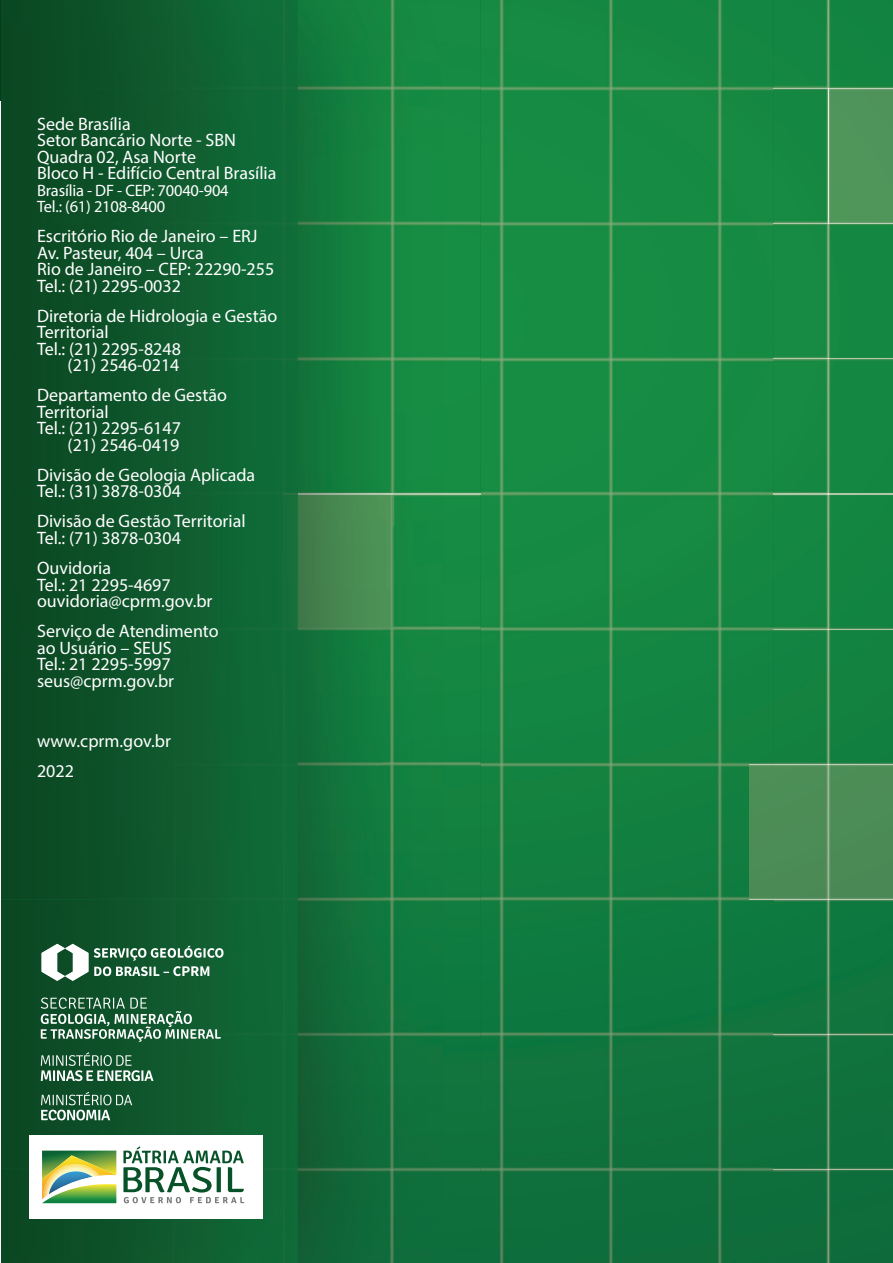
<style>
.page{position:relative;width:893px;height:1263px;background:#fff}
.page>*{position:absolute;margin:0;border:0;box-sizing:border-box;transform-origin:0 0}
.t1{font:18px/16.5px "Mosk Light 300";color:#fff}
.t2{font:18px/16.5px "Mosk Bold 700";color:#fff}
.t3{font:16.5px/16.5px "Mosk Light 300";letter-spacing:-.01em;color:#fff}
</style>
<div class="page">
<img style="left:481px;top:0;width:348px;height:1263px">
<img style="left:481px;top:1169px;width:293px;height:1px">
<img style="left:481px;top:1034px;width:293px;height:1px">
<img style="left:481px;top:899px;width:269px;height:1px">
<img style="left:481px;top:764px;width:269px;height:1px">
<img style="left:481px;top:629px;width:293px;height:1px">
<img style="left:481px;top:494px;width:293px;height:1px">
<img style="left:481px;top:359px;width:293px;height:1px">
<img style="left:481px;top:224px;width:293px;height:1px">
<img style="left:481px;top:89px;width:293px;height:1px">
<img style="left:720px;top:0;width:1px;height:1263px">
<img style="left:610px;top:0;width:1px;height:1263px">
<img style="left:501px;top:0;width:1px;height:1263px">
<img style="left:774px;top:1169px;width:55px;height:1px">
<img style="left:774px;top:1034px;width:55px;height:1px">
<img style="left:774px;top:629px;width:55px;height:1px">
<img style="left:774px;top:494px;width:55px;height:1px">
<img style="left:774px;top:359px;width:55px;height:1px">
<img style="left:774px;top:224px;width:55px;height:1px">
<img style="left:774px;top:89px;width:55px;height:1px">
<img style="left:829px;top:0;width:64px;height:764px">
<div style="left:829px;top:900px;width:64px;height:363px;background:#0f713d"></div>
<img style="left:829px;top:1169px;width:55px;height:1px">
<img style="left:829px;top:1034px;width:55px;height:1px">
<img style="left:829px;top:629px;width:55px;height:1px">
<img style="left:829px;top:494px;width:55px;height:1px">
<img style="left:829px;top:359px;width:55px;height:1px">
<img style="left:829px;top:89px;width:1px;height:135px">
<img style="left:829px;top:224px;width:55px;height:1px">
<img style="left:829px;top:89px;width:55px;height:1px">
<div style="left:750px;top:765px;width:143px;height:134px;background:#4c8c56"></div>
<svg style="left:750px;top:899px;width:24px;height:1px"></svg>
<svg style="left:750px;top:764px;width:24px;height:1px"></svg>
<img style="left:774px;top:899px;width:55px;height:1px">
<img style="left:774px;top:764px;width:55px;height:1px">
<img style="left:829px;top:764px;width:1px;height:135px">
<img style="left:297px;top:0;width:184px;height:526px">
<img style="left:382px;top:526px;width:99px;height:737px">
<img style="left:297px;top:630px;width:85px;height:633px">
<img style="left:297px;top:1169px;width:184px;height:1px">
<img style="left:297px;top:1034px;width:184px;height:1px">
<img style="left:297px;top:899px;width:184px;height:1px">
<img style="left:297px;top:764px;width:184px;height:1px">
<img style="left:297px;top:629px;width:184px;height:1px">
<img style="left:392px;top:494px;width:89px;height:1px">
<img style="left:297px;top:359px;width:184px;height:1px">
<img style="left:297px;top:224px;width:184px;height:1px">
<img style="left:297px;top:89px;width:184px;height:1px">
<img style="left:392px;top:0;width:1px;height:1263px">
<img style="left:297px;top:495px;width:95px;height:134px">
<img style="left:297px;top:494px;width:95px;height:1px">
<img style="left:392px;top:494px;width:1px;height:135px">
<img style="left:1px;top:0;width:296px;height:947px">
<img style="left:150px;top:947px;width:147px;height:316px">
<img style="left:1px;top:1169px;width:149px;height:94px">
<img style="left:1px;top:494px;width:282px;height:1px">
<img style="left:283px;top:0;width:1px;height:1263px">
<img style="left:174px;top:0;width:1px;height:1263px">
<img style="left:65px;top:0;width:1px;height:1263px">
<svg style="left:284px;top:494px;width:13px;height:1px"></svg>
<img style="left:283px;top:494px;width:1px;height:135px">
<img style="left:1px;top:899px;width:173px;height:270px">
<img style="left:174px;top:899px;width:1px;height:270px">
<img style="left:65px;top:899px;width:1px;height:270px">
<div style="left:29px;top:1135px;width:233px;height:84px;background:#fff"></div>
<svg style="left:41px;top:1052px;width:112px;height:29px;background:#4e7f62"></svg>
<svg style="left:42px;top:1150px;width:74px;height:53px;background:#90b56d"></svg>
<svg style="left:123px;top:1146px;width:121px;height:57px"></svg>
<svg style="left:41px;top:997px;width:180px;height:45px;background:#457b5c"></svg>
<svg style="left:42px;top:944px;width:46px;height:37px"></svg>
<svg style="left:94px;top:946px;width:130px;height:30px"></svg>
<svg style="left:41px;top:1092px;width:91px;height:28px;background:#4a7b5e"></svg>
<p class="t2" style="left:37px;top:115px;width:95px">Sede Brasília</p>
<p class="t1" style="left:37px;top:132px;width:241px">Setor Bancário Norte - SBN<br>Quadra 02, Asa Norte<br>Bloco H - Edifício Central Brasília</p>
<p class="t3" style="left:37px;top:182px;width:193px">Brasília - DF - CEP: 70040-904<br>Tel.: (61) 2108-8400</p>
<p class="t2" style="left:37px;top:228px;width:222px">Escritório Rio de Janeiro – ERJ</p>
<p class="t1" style="left:37px;top:244px;width:239px">Av. Pasteur, 404 – Urca<br>Rio de Janeiro – CEP: 22290-255<br>Tel.: (21) 2295-0032</p>
<p class="t2" style="left:37px;top:307px;width:242px">Diretoria de Hidrologia e Gestão<br>Territorial</p>
<p class="t1" style="left:37px;top:340px;width:145px;text-align:right">Tel.: (21) 2295-8248 (21) 2546-0214</p>
<p class="t2" style="left:37px;top:387px;width:191px">Departamento de Gestão<br>Territorial</p>
<p class="t1" style="left:37px;top:420px;width:145px;text-align:right">Tel.: (21) 2295-6147 (21) 2546-0419</p>
<p class="t2" style="left:37px;top:466px;width:220px">Divisão de Geologia Aplicada</p>
<p class="t1" style="left:37px;top:483px;width:145px">Tel.: (31) 3878-0304</p>
<p class="t2" style="left:37px;top:513px;width:210px">Divisão de Gestão Territorial</p>
<p class="t1" style="left:37px;top:529px;width:145px">Tel.: (71) 3878-0304</p>
<p class="t2" style="left:37px;top:559px;width:76px">Ouvidoria</p>
<p class="t1" style="left:37px;top:576px;width:177px">Tel.: 21 2295-4697 ouvidoria@cprm.gov.br</p>
<p class="t2" style="left:37px;top:622px;width:183px">Serviço de Atendimento ao Usuário – SEUS</p>
<p class="t1" style="left:37px;top:655px;width:139px">Tel.: 21 2295-5997 seus@cprm.gov.br</p>
<p class="t2" style="left:37px;top:725px;width:135px;line-height:30px">www.cprm.gov.br<br>2022</p>
</div>
